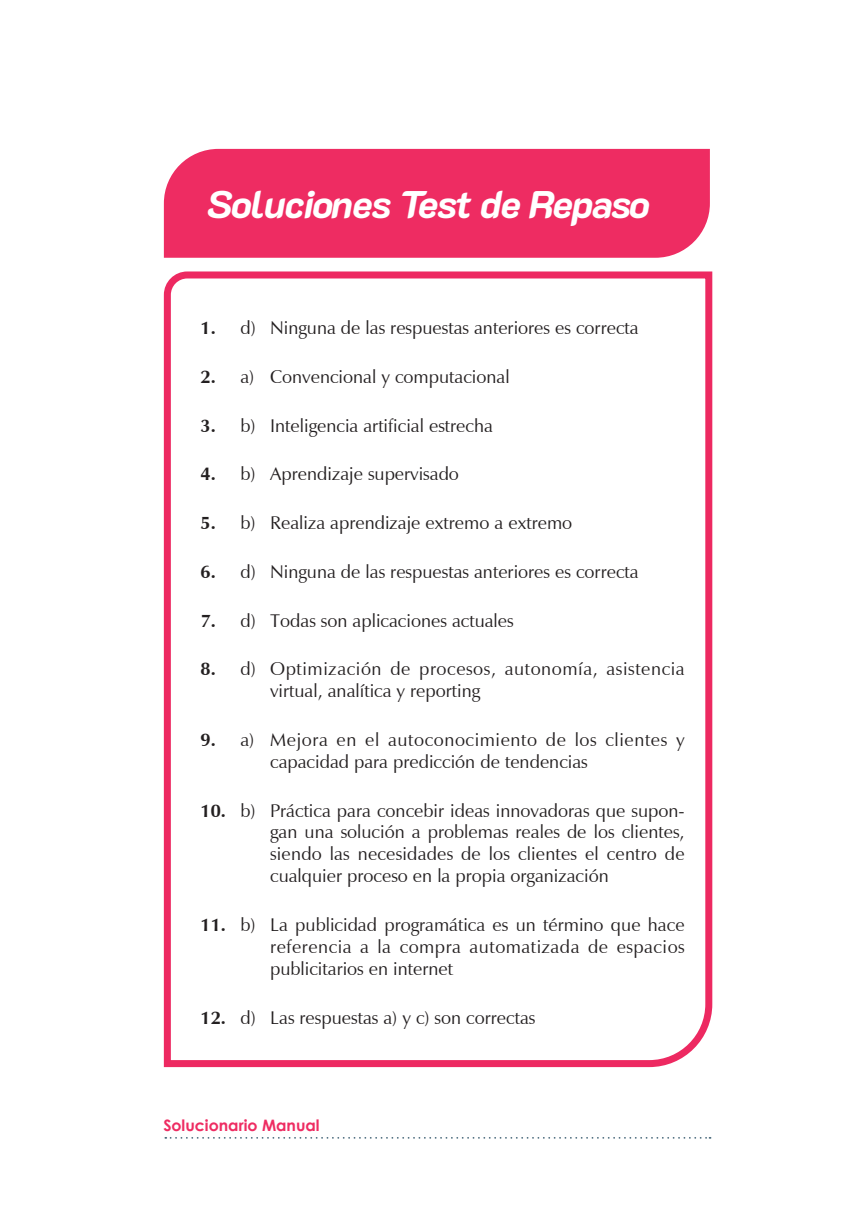
<style>
.page{position:relative;width:844px;height:1216px;background:#fff}
.page>*{position:absolute;margin:0;border:0;box-sizing:border-box;transform-origin:0 0}
.t1{font:italic 800 38.5px "K2 D";letter-spacing:-.03em;color:#fff}
.z_solución{font:18.38px/21.9px "Zapf Humanist 601 BT";color:#231f20;text-align:justify}
.z_solución-2{font:18.38px/21.9px "Zapf Humanist 601 BT";letter-spacing:.03em;color:#231f20}
.z1{font:700 18.38px "Zapf Humanist 601 BT";color:#231f20}
.t2{font:700 15.75px "Century Gothic";color:#ee2c62}
</style>
<div class="page">
<div style="left:164px;top:149px;width:545px;height:109px;background:#ee2c62"></div>
<svg style="left:163px;top:271px;width:550px;height:797px"></svg>
<svg style="left:165px;top:1137px;width:545px;height:1px"></svg>
<h1 class="t1" style="left:207px;top:182px;width:444px">Soluciones Test de Repaso</h1>
<p class="z1" style="left:200px;top:316px;width:17px">1.</p>
<p class="z_solución" style="left:240px;top:317px;width:400px">d) Ninguna de las respuestas anteriores es correcta</p>
<p class="z1" style="left:200px;top:365px;width:17px">2.</p>
<p class="z_solución" style="left:240px;top:365px;width:271px">a) Convencional y computacional</p>
<p class="z1" style="left:200px;top:414px;width:17px">3.</p>
<p class="z_solución" style="left:240px;top:414px;width:254px">b) Inteligencia artificial estrecha</p>
<p class="z1" style="left:200px;top:462px;width:17px">4.</p>
<p class="z_solución" style="left:240px;top:463px;width:220px">b) Aprendizaje supervisado</p>
<p class="z1" style="left:200px;top:511px;width:17px">5.</p>
<p class="z_solución" style="left:240px;top:512px;width:333px">b) Realiza aprendizaje extremo a extremo</p>
<p class="z1" style="left:200px;top:560px;width:17px">6.</p>
<p class="z_solución" style="left:240px;top:560px;width:400px">d) Ninguna de las respuestas anteriores es correcta</p>
<p class="z1" style="left:200px;top:609px;width:17px">7.</p>
<p class="z_solución" style="left:240px;top:609px;width:275px">d) Todas son aplicaciones actuales</p>
<p class="z1" style="left:200px;top:657px;width:17px">8.</p>
<p class="z_solución-2" style="left:270px;top:658px;width:416px;text-indent:-30px">d) Optimización de procesos, autonomía, asistencia virtual, analítica y reporting</p>
<p class="z1" style="left:200px;top:728px;width:17px">9.</p>
<p class="z_solución-2" style="left:270px;top:728px;width:416px;text-indent:-30px">a) Mejora en el autoconocimiento de los clientes y capacidad para predicción de tendencias</p>
<p class="z1" style="left:200px;top:798px;width:27px">10.</p>
<p class="z_solución" style="left:270px;top:799px;width:416px;text-indent:-30px">b) Práctica para concebir ideas innovadoras que supon&shy;gan una solución a problemas reales de los clientes, siendo las necesidades de los clientes el centro de cualquier proceso en la propia organización</p>
<p class="z1" style="left:200px;top:913px;width:27px">11.</p>
<p class="z_solución" style="left:270px;top:913px;width:416px;text-indent:-30px">b) La publicidad programática es un término que hace referencia a la compra automatizada de espacios publicitarios en internet</p>
<p class="z1" style="left:200px;top:1005px;width:27px">12.</p>
<p class="z_solución" style="left:240px;top:1006px;width:296px">d) Las respuestas a) y c) son correctas</p>
<p class="t2" style="left:163px;top:1113px;width:158px">Solucionario Manual</p>
</div>
